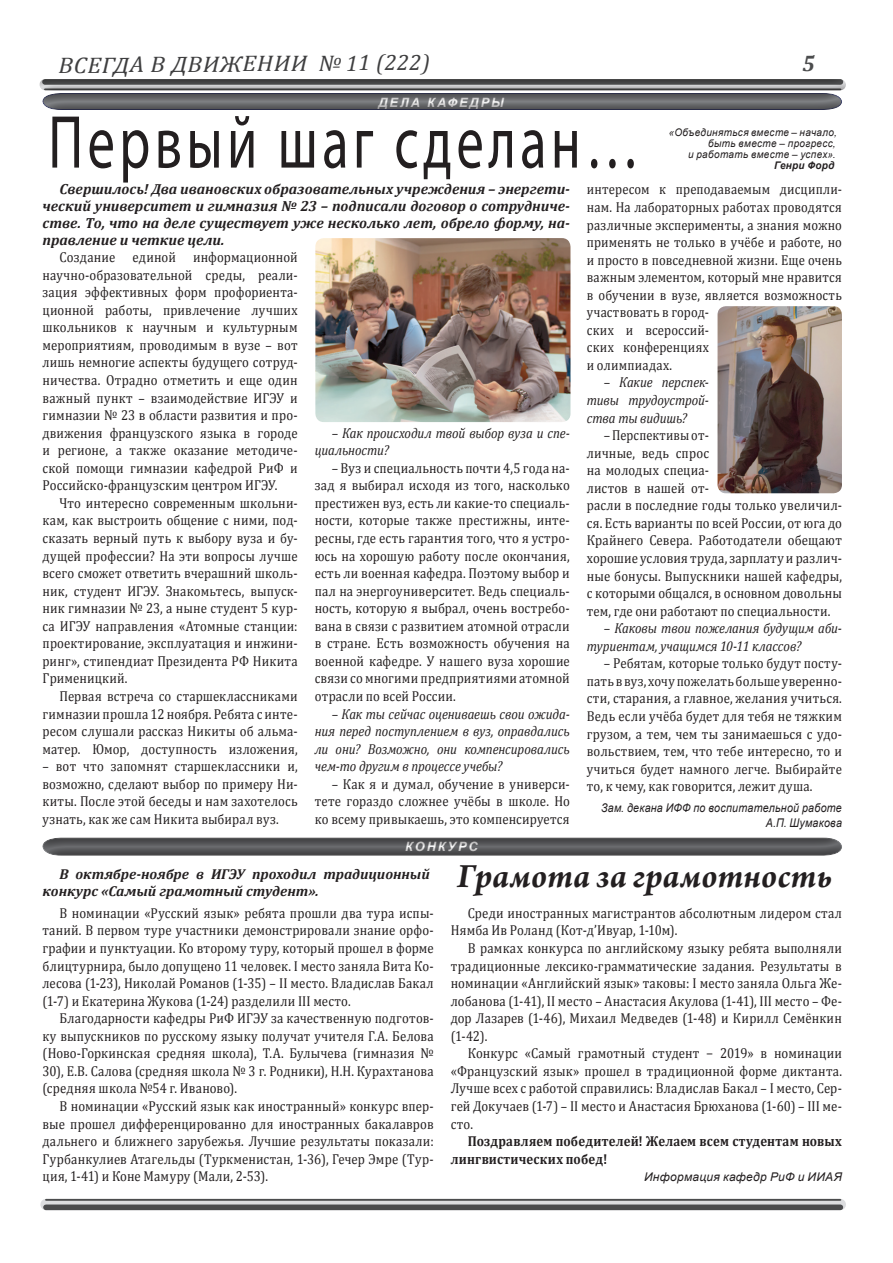
<style>
.page{position:relative;width:893px;height:1263px;background:#fff}
.page>*{position:absolute;margin:0;border:0;box-sizing:border-box;transform-origin:0 0}
.t1{font:75.6px "Myriad Pro";letter-spacing:.08em;color:#231f20;scale:.72 1}
.t2{font:italic 700 36px "Arno Pro";letter-spacing:.01em;color:#231f20;scale:.96 1}
.t3{font:italic 22.5px "Cambria";color:#3e3e3f;scale:1.09 1}
.t4{font:italic 700 14.7px/17px "Cambria";color:#231f20;text-align:justify}
.t5{font:14.4px/17.5px "Cambria";letter-spacing:.01em;color:#231f20;text-align:justify;scale:.89 1}
.t6{font:14.4px/17.5px "Cambria";letter-spacing:.01em;color:#231f20;scale:.88 1}
.t7{font:italic 14.4px/17.5px "Cambria";letter-spacing:-.01em;color:#231f20;scale:.89 1}
.t8{font:italic 700 14.4px/17px "Cambria";color:#231f20}
.t9{font:700 14.4px/17.5px "Cambria";letter-spacing:.015em;color:#231f20;scale:.89 1}
.t10{font:italic 700 12.9px "Arial";letter-spacing:.15em;color:#fff}
.t11{font:italic 12px/15px "Arial";letter-spacing:.02em;color:#231f20;text-align:right;scale:.89 1}
.t12{font:italic 12px "Arial";letter-spacing:.02em;color:#231f20}
.t13{font:italic 10.5px/11.2px "Arial";letter-spacing:.035em;color:#231f20;text-align:right;scale:.95 1}
.t14{font:italic 700 10.5px "Arial";letter-spacing:.025em;color:#231f20;scale:.95 1}
</style>
<div class="page">
<div style="left:46px;top:1199px;width:794px;height:11px;background:#dcdddf"></div>
<hr style="left:46px;top:1199px;width:794px;height:2px;background:#4b4c4d">
<div style="left:46px;top:1204px;width:794px;height:6px;background:#4b4c4d"></div>
<div style="left:42px;top:80px;width:801px;height:31px;background:#231f20;opacity:.5"></div>
<div style="left:42px;top:825px;width:801px;height:32px;background:#231f20;opacity:.5"></div>
<img style="left:315px;top:238px;width:255px;height:184px">
<img style="left:717px;top:306px;width:125px;height:187px">
<h3 class="t3" style="left:58px;top:51px;width:342px;rotate:-1deg">ВСЕГДА В ДВИЖЕНИИ № 11 (222)</h3>
<p class="t10" style="left:378px;top:93px;width:127px">ДЕЛА КАФЕДРЫ</p>
<h1 class="t1" style="left:48px;top:96px;width:823px">Первый шаг сделан…</h1>
<p class="t13" style="left:669px;top:126px;width:179px">«Объединяться вместе – начало, быть вместе – прогресс,<br>и работать вместе – успех».</p>
<p class="t14" style="left:774px;top:159px;width:65px">Генри Форд</p>
<p class="t4" style="left:43px;top:180px;width:529px;text-indent:17px">Свершилось! Два ивановских образовательных учреждения – энергети&shy;ческий университет и гимназия № 23 – подписали договор о сотрудниче&shy;стве. То, что на деле существует уже несколько лет, обрело форму, на&shy;правление и четкие цели.</p>
<p class="t6" style="left:587px;top:181px;width:291px">интересом к преподаваемым дисципли&shy;нам. На лабораторных работах проводятся различные эксперименты, а знания можно применять не только в учёбе и работе, но и просто в повседневной жизни. Еще очень важным элементом, который мне нравится в обучении в вузе, является возможность участвовать в город-<br>ских и всероссий-<br>ских конференциях<br>и олимпиадах.</p>
<p class="t7" style="left:587px;top:373px;width:139px;text-align:justify;text-indent:17px">– Какие перспек&shy;тивы трудоустрой&shy;ства ты видишь?</p>
<p class="t5" style="left:587px;top:426px;width:288px;text-align:left;text-indent:17px">– Перспективы от-<br>личные, ведь спрос<br>на молодых специа-<br>листов в нашей от-<br>расли в последние годы только увеличил&shy;ся. Есть варианты по всей России, от юга до<br>Крайнего Севера. Работодатели обещают хорошие условия труда, зарплату и различ&shy;ные бонусы. Выпускники нашей кафедры, с которыми общался, в основном довольны тем, где они работают по специальности.</p>
<p class="t7" style="left:587px;top:619px;width:288px;text-indent:17px">– Каковы твои пожелания будущим аби&shy;туриентам, учащимся 10-11 классов?</p>
<p class="t5" style="left:587px;top:655px;width:288px;text-indent:17px">– Ребятам, которые только будут посту&shy;пать в вуз, хочу пожелать больше уверенно&shy;сти, старания, а главное, желания учиться.<br>Ведь если учёба будет для тебя не тяжким грузом, а тем, чем ты занимаешься с удо&shy;вольствием, тем, что тебе интересно, то и учиться будет намного легче. Выбирайте то, к чему, как говорится, лежит душа.</p>
<p class="t11" style="left:601px;top:801px;width:272px">Зам. декана ИФФ по воспитательной работе<br>А.П. Шумакова</p>
<p class="t5" style="left:43px;top:248px;width:288px;text-indent:17px">Создание единой информационной научно-образовательной среды, реали&shy;зация эффективных форм профориента&shy;ционной работы, привлечение лучших школьников к научным и культурным мероприятиям, проводимым в вузе – вот лишь немногие аспекты будущего сотруд&shy;ничества. Отрадно отметить и еще один важный пункт – взаимодействие ИГЭУ и гимназии № 23 в области развития и про&shy;движения французского языка в городе и регионе, а также оказание методиче&shy;ской помощи гимназии кафедрой РиФ и Российско-французским центром ИГЭУ.</p>
<p class="t5" style="left:43px;top:494px;width:288px;text-indent:17px">Что интересно современным школьни&shy;кам, как выстроить общение с ними, под&shy;сказать верный путь к выбору вуза и бу&shy;дущей профессии? На эти вопросы лучше всего сможет ответить вчерашний школь&shy;ник, студент ИГЭУ. Знакомьтесь, выпуск&shy;ник гимназии № 23, а ныне студент 5 кур&shy;са ИГЭУ направления «Атомные станции: проектирование, эксплуатация и инжини&shy;ринг», стипендиат Президента РФ Никита Грименицкий.</p>
<p class="t5" style="left:43px;top:687px;width:288px;text-indent:17px">Первая встреча со старшеклассниками гимназии прошла 12 ноября. Ребята с инте&shy;ресом слушали рассказ Никиты об альма&shy;матер. Юмор, доступность изложения,</p>
<p class="t5" style="left:43px;top:757px;width:288px">– вот что запомнят старшеклассники и, возможно, сделают выбор по примеру Ни&shy;киты. После этой беседы и нам захотелось узнать, как же сам Никита выбирал вуз.</p>
<p class="t7" style="left:315px;top:423px;width:288px;text-indent:17px">– Как происходил твой выбор вуза и спе&shy;циальности?</p>
<p class="t5" style="left:315px;top:459px;width:288px;text-indent:17px">– Вуз и специальность почти 4,5 года на&shy;зад я выбирал исходя из того, насколько престижен вуз, есть ли какие-то специаль&shy;ности, которые также престижны, инте&shy;ресны, где есть гарантия того, что я устро&shy;юсь на хорошую работу после окончания, есть ли военная кафедра. Поэтому выбор и пал на энергоуниверситет. Ведь специаль&shy;ность, которую я выбрал, очень востребо&shy;вана в связи с развитием атомной отрасли в стране. Есть возможность обучения на военной кафедре. У нашего вуза хорошие связи со многими предприятиями атомной отрасли по всей России.</p>
<p class="t7" style="left:315px;top:704px;width:288px;text-align:justify;text-indent:17px">– Как ты сейчас оцениваешь свои ожида&shy;ния перед поступлением в вуз, оправдались ли они? Возможно, они компенсировались чем-то другим в процессе учебы?</p>
<p class="t5" style="left:315px;top:775px;width:288px;text-indent:17px">– Как я и думал, обучение в универси&shy;тете гораздо сложнее учёбы в школе. Но ко всему привыкаешь, это компенсируется</p>
<p class="t10" style="left:405px;top:838px;width:74px">КОНКУРС</p>
<p class="t8" style="left:43px;top:865px;width:389px;text-indent:17px">В октябре-ноябре в ИГЭУ проходил традиционный конкурс «Самый грамотный студент».</p>
<h2 class="t2" style="left:457px;top:855px;width:392px">Грамота за грамотность</h2>
<p class="t5" style="left:43px;top:904px;width:441px;text-indent:17px">В номинации «Русский язык» ребята прошли два тура испы&shy;таний. В первом туре участники демонстрировали знание орфо&shy;графии и пунктуации. Ко второму туру, который прошел в форме блицтурнира, было допущено 11 человек. I место заняла Вита Ко&shy;лесова (1-23), Николай Романов (1-35) – II место. Владислав Бакал (1-7) и Екатерина Жукова (1-24) разделили III место.</p>
<p class="t5" style="left:43px;top:1009px;width:441px;text-indent:17px">Благодарности кафедры РиФ ИГЭУ за качественную подготов&shy;ку выпускников по русскому языку получат учителя Г.А. Белова (Ново-Горкинская средняя школа), Т.А. Булычева (гимназия № 30), Е.В. Салова (средняя школа № 3 г. Родники), Н.Н. Курахтанова (средняя школа №54 г. Иваново).</p>
<p class="t5" style="left:43px;top:1097px;width:441px;text-indent:17px">В номинации «Русский язык как иностранный» конкурс впер&shy;вые прошел дифференцированно для иностранных бакалавров дальнего и ближнего зарубежья. Лучшие результаты показали:<br>Гурбанкулиев Атагельды (Туркменистан, 1-36), Гечер Эмре (Тур&shy;ция, 1-41) и Коне Мамуру (Мали, 2-53).</p>
<p class="t5" style="left:451px;top:904px;width:441px;text-indent:17px">Среди иностранных магистрантов абсолютным лидером стал<br>Нямба Ив Роланд (Кот-д’Ивуар, 1-10м).</p>
<p class="t5" style="left:451px;top:939px;width:441px;text-indent:17px">В рамках конкурса по английскому языку ребята выполняли традиционные лексико-грамматические задания. Результаты в номинации «Английский язык» таковы: I место заняла Ольга Же&shy;лобанова (1-41), II место – Анастасия Акулова (1-41), III место – Фе&shy;дор Лазарев (1-46), Михаил Медведев (1-48) и Кирилл Семёнкин (1-42).</p>
<p class="t5" style="left:451px;top:1044px;width:441px;text-indent:17px">Конкурс «Самый грамотный студент − 2019» в номинации «Французский язык» прошел в традиционной форме диктанта.<br>Лучше всех с работой справились: Владислав Бакал – I место, Сер&shy;гей Докучаев (1-7) – II место и Анастасия Брюханова (1-60) – III ме&shy;сто.</p>
<p class="t9" style="left:451px;top:1132px;width:441px;text-indent:17px">Поздравляем победителей! Желаем всем студентам новых лингвистических побед!</p>
<p class="t12" style="left:644px;top:1169px;width:199px">Информация кафедр РиФ и ИИАЯ</p>
</div>
